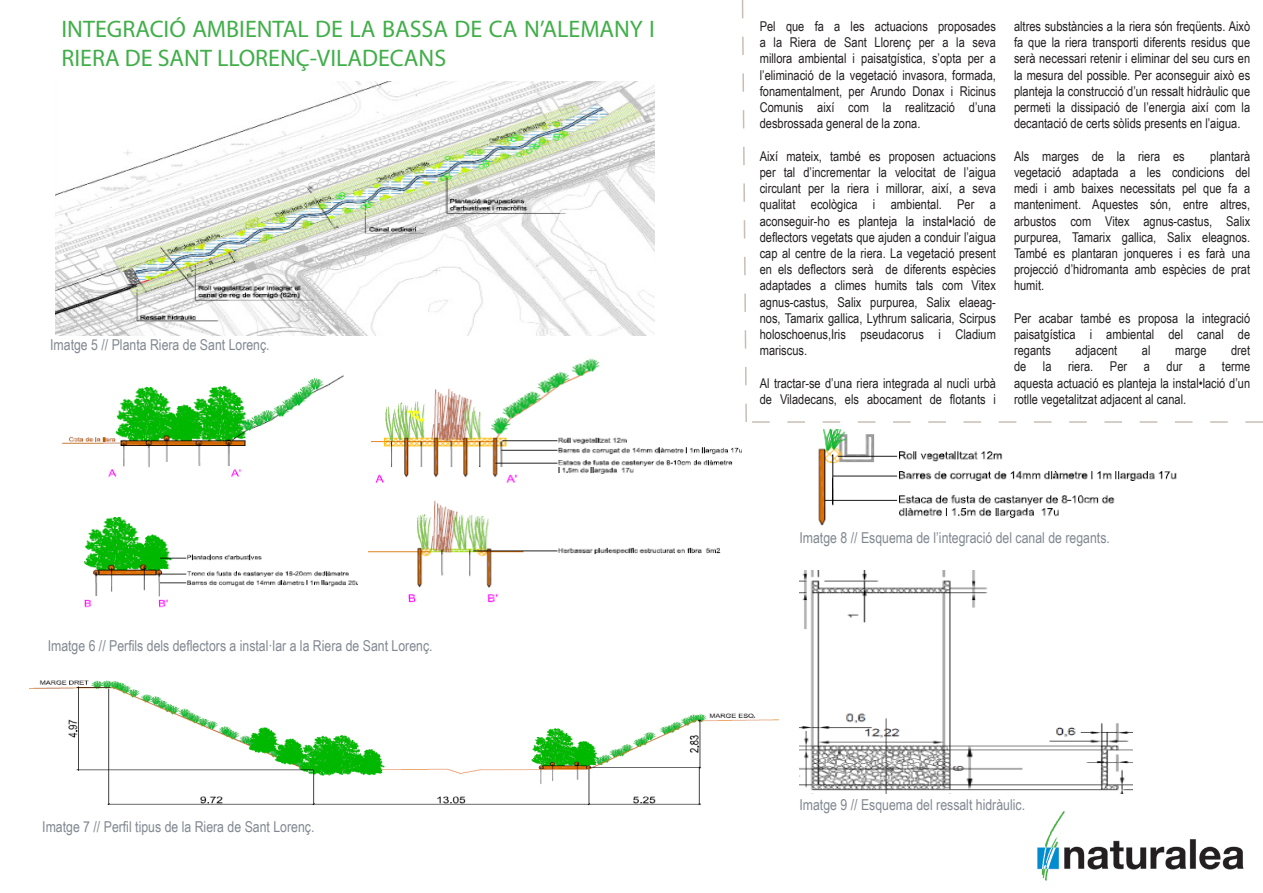
<style>
.page{position:relative;width:1263px;height:893px;background:#fff}
.page>*{position:absolute;margin:0;border:0;box-sizing:border-box;transform-origin:0 0}
.t1{font:24px/28.8px "Myriad Pro";color:#40ae49}
.t2{font:15px "Arial Narrow";color:#808890}
.t3{font:13.5px/16.2px "Arial Narrow";color:#231f20}
</style>
<div class="page">
<svg style="left:741px;top:0;width:522px;height:423px"></svg>
<img style="left:799px;top:570px;width:333px;height:223px">
<img style="left:29px;top:680px;width:750px;height:126px">
<img style="left:818px;top:429px;width:359px;height:97px">
<img style="left:368px;top:351px;width:374px;height:252px">
<img style="left:61px;top:375px;width:296px;height:233px">
<img style="left:55px;top:82px;width:600px;height:253px">
<img style="left:1037px;top:811px;width:207px;height:70px">
<p class="t1" style="left:62px;top:14px;width:595px">INTEGRACIÓ AMBIENTAL DE LA BASSA DE CA N’ALEMANY I<br>RIERA DE SANT LLORENÇ-VILADECANS</p>
<p class="t2" style="left:50px;top:333px;width:221px">Imatge 5 // Planta Riera de Sant Lorenç.</p>
<p class="t2" style="left:48px;top:635px;width:386px">Imatge 6 // Perfils dels deflectors a instal·lar a la Riera de Sant Lorenç.</p>
<p class="t2" style="left:42px;top:816px;width:274px">Imatge 7 // Perfil tipus de la Riera de Sant Lorenç.</p>
<p class="t3" style="left:760px;top:18px;width:238px">Pel que fa a les actuacions proposades a la Riera de Sant Llorenç per a la seva</p>
<p class="t3" style="left:760px;top:50px;width:238px;text-align:justify">millora ambiental i paisatgística, s’opta per a l’eliminació de la vegetació invasora, formada, fonamentalment, per Arundo Donax i Ricinus</p>
<p class="t3" style="left:760px;top:99px;width:238px">Comunis així com la realització d’una</p>
<p class="t3" style="left:760px;top:115px;width:162px">desbrossada general de la zona.</p>
<p class="t3" style="left:760px;top:147px;width:238px">Així mateix, també es proposen actuacions per tal d’incrementar la velocitat de l’aigua</p>
<p class="t3" style="left:760px;top:180px;width:238px">circulant per la riera i millorar, així, a seva</p>
<p class="t3" style="left:760px;top:196px;width:238px">qualitat ecològica i ambiental. Per a</p>
<p class="t3" style="left:760px;top:212px;width:238px">aconseguir-ho es planteja la instal•lació de</p>
<p class="t3" style="left:760px;top:228px;width:238px;text-align:justify">deflectors vegetats que ajuden a conduir l’aigua cap al centre de la riera. La vegetació present en els deflectors serà de diferents espècies adaptades a climes humits tals com Vitex</p>
<p class="t3" style="left:760px;top:293px;width:238px">agnus-castus, Salix purpurea, Salix elaeag&shy;nos, Tamarix gallica, Lythrum salicaria, Scirpus</p>
<p class="t3" style="left:760px;top:326px;width:238px">holoschoenus,Iris pseudacorus i Cladium</p>
<p class="t3" style="left:760px;top:342px;width:49px">mariscus.</p>
<p class="t3" style="left:760px;top:374px;width:238px">Al tractar-se d’una riera integrada al nucli urbà de Viladecans, els abocament de flotants i</p>
<p class="t3" style="left:1014px;top:18px;width:238px;text-align:justify">altres substàncies a la riera són freqüents. Això fa que la riera transporti diferents residus que serà necessari retenir i eliminar del seu curs en la mesura del possible. Per aconseguir això es planteja la construcció d’un ressalt hidràulic que permeti la dissipació de l’energia així com la</p>
<p class="t3" style="left:1014px;top:115px;width:228px">decantació de certs sòlids presents en l’aigua.</p>
<p class="t3" style="left:1014px;top:147px;width:172px">Als marges de la riera es</p>
<p class="t3" style="left:1210px;top:147px;width:42px">plantarà</p>
<p class="t3" style="left:1014px;top:164px;width:238px;text-align:justify">vegetació adaptada a les condicions del medi i amb baixes necessitats pel que fa a manteniment. Aquestes són, entre altres, arbustos com Vitex agnus-castus, Salix</p>
<p class="t3" style="left:1014px;top:228px;width:238px">purpurea, Tamarix gallica, Salix eleagnos.</p>
<p class="t3" style="left:1014px;top:245px;width:238px">També es plantaran jonqueres i es farà una</p>
<p class="t3" style="left:1014px;top:261px;width:238px">projecció d’hidromanta amb espècies de prat humit.</p>
<p class="t3" style="left:1014px;top:309px;width:238px">Per acabar també es proposa la integració</p>
<p class="t3" style="left:1014px;top:326px;width:238px">paisatgística i ambiental del canal de</p>
<p class="t3" style="left:1014px;top:342px;width:38px">regants</p>
<p class="t3" style="left:1075px;top:342px;width:43px">adjacent</p>
<p class="t3" style="left:1142px;top:342px;width:10px">al</p>
<p class="t3" style="left:1175px;top:342px;width:33px">marge</p>
<p class="t3" style="left:1014px;top:342px;width:238px;text-align:right">dret<br>de la riera. Per a dur a terme</p>
<p class="t3" style="left:1014px;top:374px;width:238px">aquesta actuació es planteja la instal•lació d’un rotlle vegetalitzat adjacent al canal.</p>
<p class="t2" style="left:799px;top:527px;width:312px">Imatge 8 // Esquema de l’integració del canal de regants.</p>
<p class="t2" style="left:799px;top:794px;width:227px">Imatge 9 // Esquema del ressalt hidràulic.</p>
</div>
